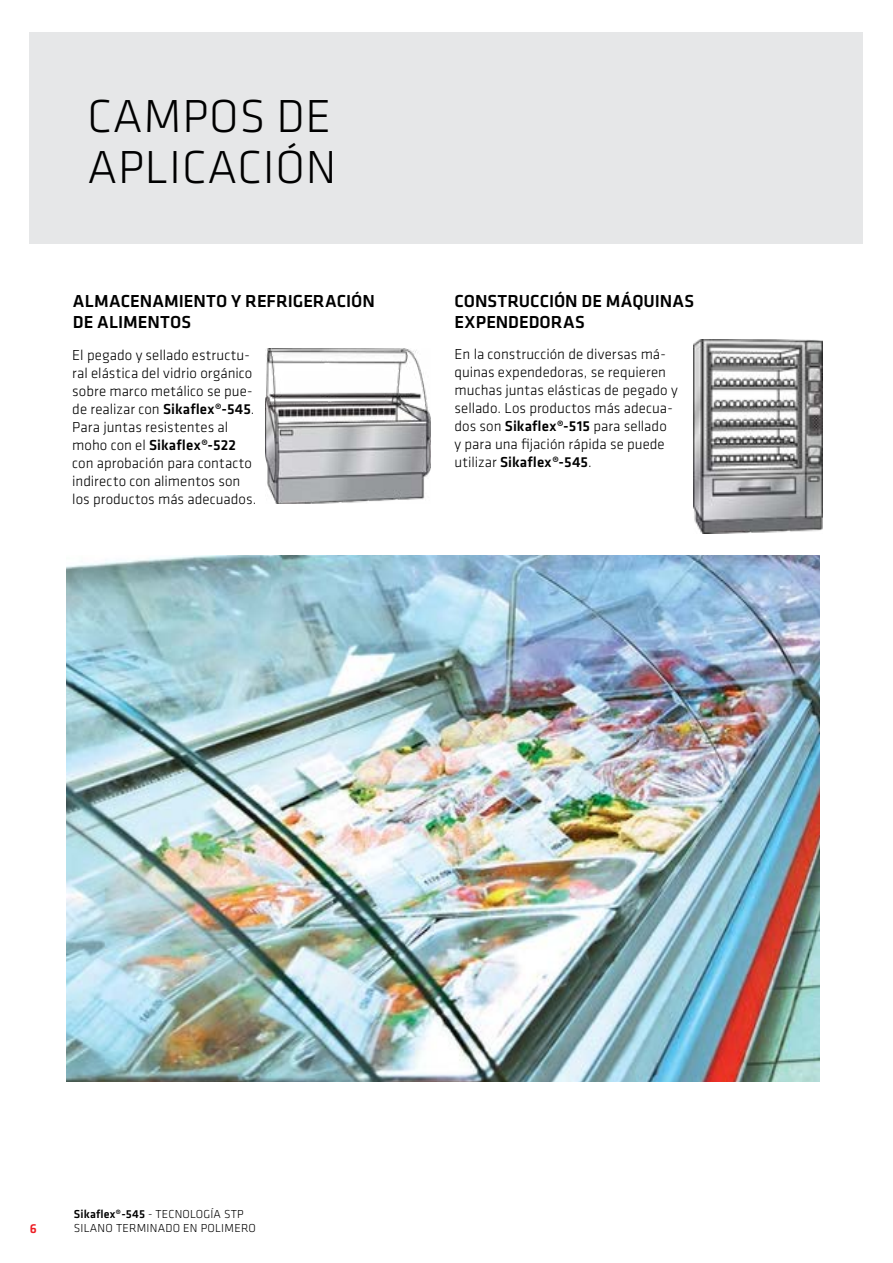
<style>
.page{position:relative;width:893px;height:1263px;background:#fff}
.page>*{position:absolute;margin:0;border:0;box-sizing:border-box;transform-origin:0 0}
.t1{font:300 48px/51px "Klavika";letter-spacing:.015em;color:#000}
.t2{font:500 18px/21.6px "Klavika";color:#000}
.t3{font:300 15px/18px "Klavika";color:#000}
.t4{font:500 13.5px "Klavika";color:#ed1d24}
.t5{font:300 12px/14.4px "Klavika";letter-spacing:.02em;color:#000}
.s1{font-weight:500}
</style>
<div class="page">
<div style="left:30px;top:32px;width:833px;height:212px;background:#e6e7e8"></div>
<img style="left:265px;top:349px;width:165px;height:154px">
<img style="left:693px;top:340px;width:129px;height:194px">
<img style="left:67px;top:556px;width:752px;height:525px">
<h1 class="t1" style="left:88px;top:90px;width:250px">CAMPOS DE<br>APLICACIÓN</h1>
<p class="t2" style="left:73px;top:289px;width:303px">ALMACENAMIENTO Y REFRIGERACIÓN<br>DE ALIMENTOS</p>
<p class="t3" style="left:72px;top:346px;width:186px">El pegado y sellado estructu&shy;ral elástica del vidrio orgánico sobre marco metálico se pue&shy;de realizar con <span class="s1">Sikaflex®-545</span>.<br>Para juntas resistentes al moho con el <span class="s1">Sikaflex®-522 </span>con aprobación para contacto indirecto con alimentos son los productos más adecuados.</p>
<p class="t2" style="left:455px;top:289px;width:241px">CONSTRUCCIÓN DE MÁQUINAS<br>EXPENDEDORAS</p>
<p class="t3" style="left:455px;top:345px;width:225px">En la construcción de diversas má&shy;quinas expendedoras, se requieren muchas juntas elásticas de pegado y sellado. Los productos más adecua&shy;dos son <span class="s1">Sikaflex®-515</span> para sellado<br>y para una fijación rápida se puede utilizar <span class="s1">Sikaflex®-545</span>.</p>
<p class="t4" style="left:30px;top:1219px;width:9px">6</p>
<p class="t5" style="left:74px;top:1207px;width:184px"><span class="s1">Sikaflex®-545</span> - TECNOLOGÍA STP<br>SILANO TERMINADO EN POLIMERO</p>
</div>
